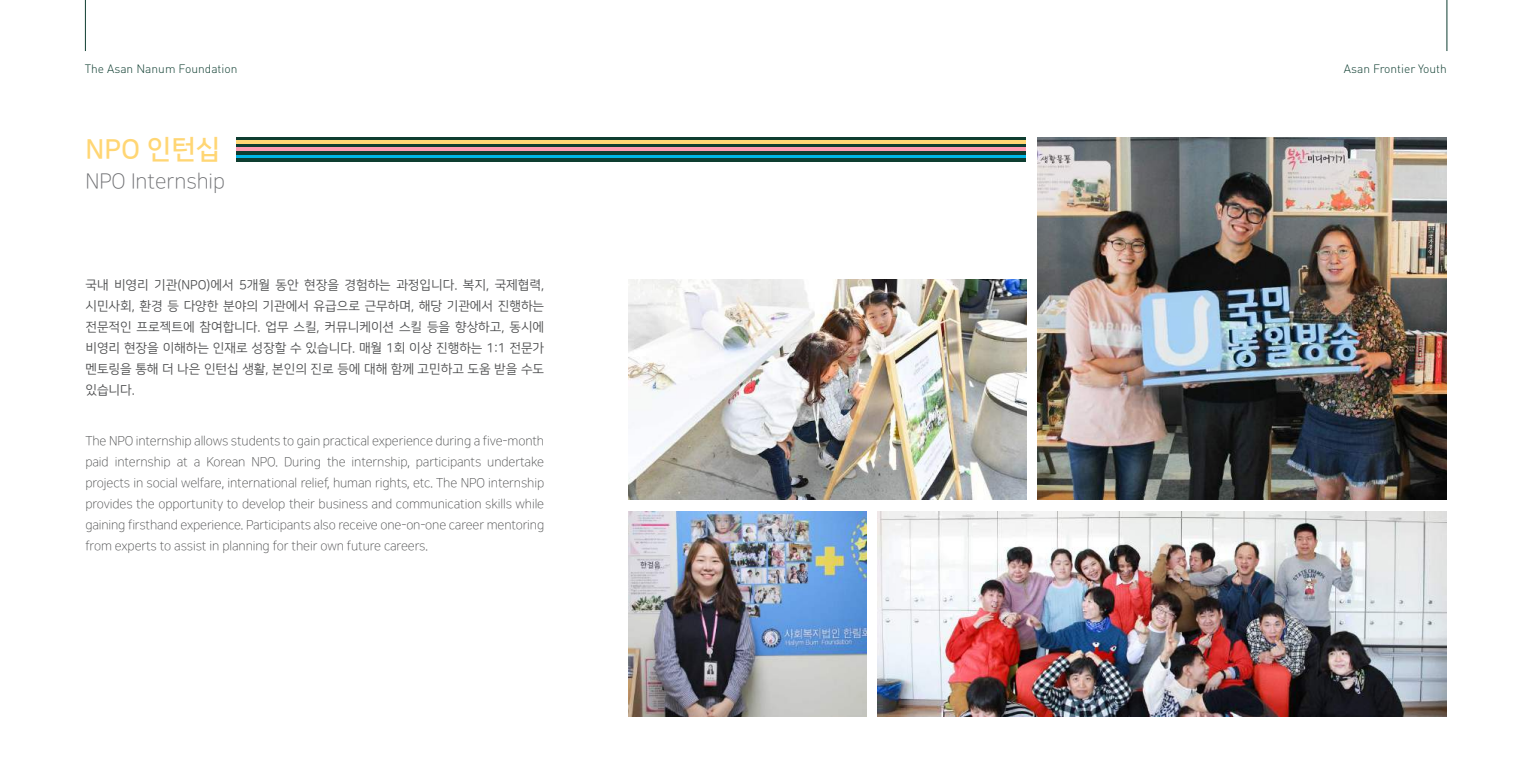
<style>
.page{position:relative;width:1531px;height:766px;background:#fff}
.page>*{position:absolute;margin:0;border:0;box-sizing:border-box;transform-origin:0 0}
.t1{font:27px "Nanum Square OTFB";color:#ffd674}
.t2{font:21px "Nanum Square OTFL";color:#6c6d70}
.t3{font:12.75px/21px "Nanum Square OTFL";letter-spacing:-.01em;color:#4b4c4d;text-align:justify}
.t4{font:12.75px/21px "Nanum Square OTFR";color:#4b4c4d;text-align:justify}
.t5{font:300 12px "DIN Pro";color:#0e3d30}
</style>
<div class="page">
<hr style="left:85px;top:0;width:1px;height:51px;background:#0e3d30">
<hr style="left:1446px;top:0;width:1px;height:51px;background:#0e3d30">
<img style="left:1037px;top:137px;width:410px;height:362px">
<img style="left:629px;top:511px;width:238px;height:205px">
<img style="left:878px;top:511px;width:569px;height:205px">
<img style="left:629px;top:279px;width:397px;height:220px">
<hr style="left:236px;top:137px;width:790px;height:3px;background:#0e3d30">
<hr style="left:236px;top:144px;width:790px;height:3px;background:#0e3d30">
<hr style="left:236px;top:140px;width:790px;height:4px;background:#ffd674">
<svg style="left:236px;top:154px;width:790px;height:4px;background:#0397b8"></svg>
<hr style="left:236px;top:147px;width:790px;height:4px;background:#ff9bb2">
<hr style="left:236px;top:151px;width:790px;height:3px;background:#0e3d30">
<hr style="left:236px;top:158px;width:790px;height:3px;background:#0e3d30">
<p class="t5" style="left:85px;top:60px;width:154px">The Asan Nanum Foundation</p>
<p class="t5" style="left:1344px;top:60px;width:104px">Asan Frontier Youth</p>
<h1 class="t1" style="left:85px;top:135px;width:137px">NPO 인턴십</h1>
<h2 class="t2" style="left:85px;top:170px;width:141px">NPO Internship</h2>
<p class="t4" style="left:85px;top:275px;width:460px">국내 비영리 기관(NPO)에서 5개월 동안 현장을 경험하는 과정입니다. 복지, 국제협력, 시민사회, 환경 등 다양한 분야의 기관에서 유급으로 근무하며, 해당 기관에서 진행하는 전문적인 프로젝트에 참여합니다. 업무 스킬, 커뮤니케이션 스킬 등을 향상하고, 동시에 비영리 현장을 이해하는 인재로 성장할 수 있습니다. 매월 1회 이상 진행하는 1:1 전문가 멘토링을 통해 더 나은 인턴십 생활, 본인의 진로 등에 대해 함께 고민하고 도움 받을 수도 있습니다.</p>
<p class="t3" style="left:85px;top:430px;width:460px">The NPO internship allows students to gain practical experience during a five-month paid internship at a Korean NPO. During the internship, participants undertake projects in social welfare, international relief, human rights, etc. The NPO internship provides the opportunity to develop their business and communication skills while gaining firsthand experience. Participants also receive one-on-one career mentoring from experts to assist in planning for their own future careers.</p>
</div>
